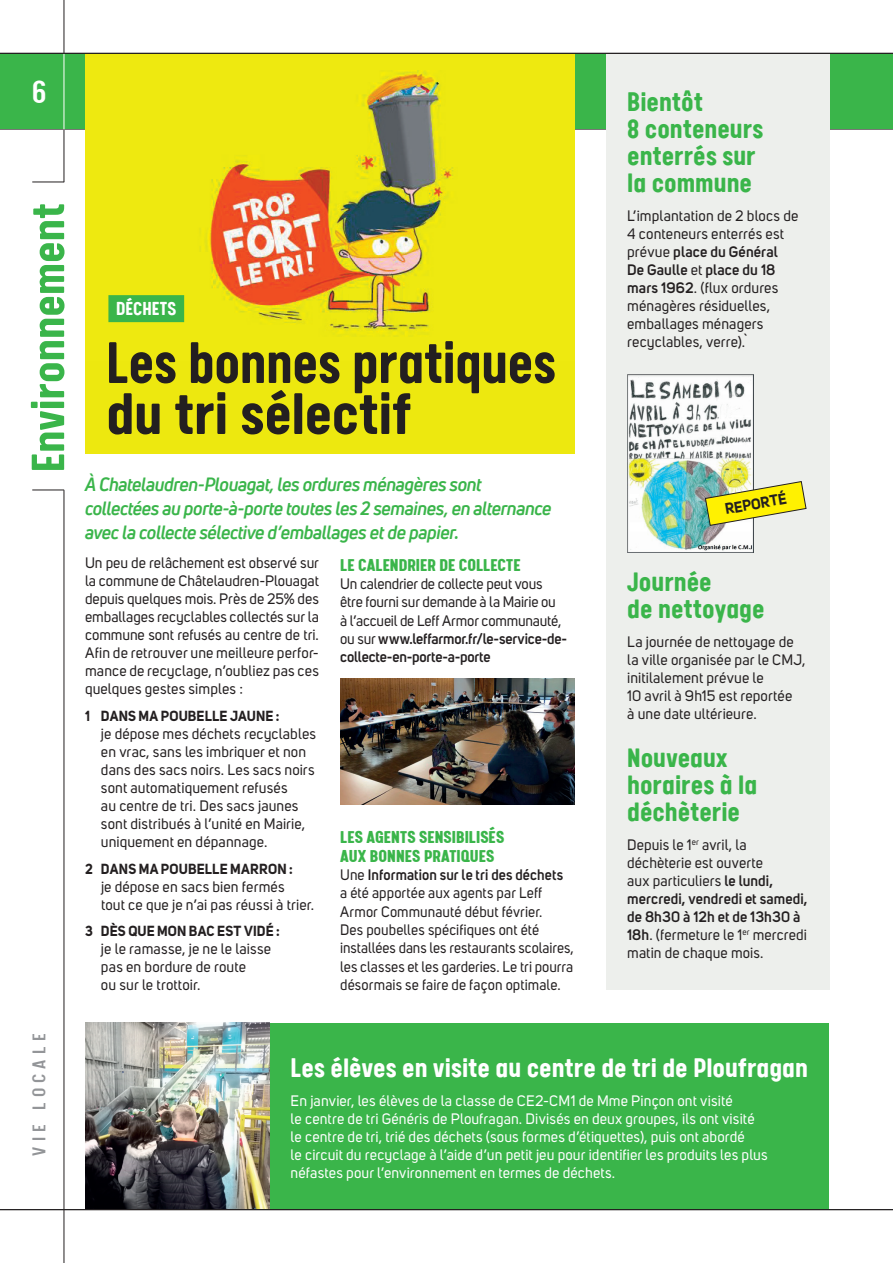
<style>
.page{position:relative;width:893px;height:1263px;background:#fff}
.page>*{position:absolute;margin:0;border:0;box-sizing:border-box;transform-origin:0 0}
.t1{font:700 66px/51px "Calps";letter-spacing:-.005em;color:#231f20;scale:.94 1}
.t2{font:700 52.5px "Calps";letter-spacing:-.005em;color:#3ab54a}
.t3{font:500 36px "Calps";color:#fff}
.t4{font:700 30px/27px "Calps";color:#3ab54a}
.t5{font:700 30px "Calps";letter-spacing:.005em;color:#fff}
.t6{font:500 21px "Calps";letter-spacing:.25em;color:#939598}
.t7{font:700 21px "Calps";letter-spacing:.005em;color:#fff}
.t8{font:900 19.5px/18.3px "Calps";letter-spacing:.005em;color:#3ab54a}
.t9{font:italic 700 18.75px/24px "Uni Neue";letter-spacing:-.02em;color:#3ab54a}
.t10{font:15px/18px "Uni Sans";letter-spacing:.005em;color:#231f20}
.t11{font:15px/18px "Uni Sans";letter-spacing:.01em;color:#fff}
.t12{font:15px/18.3px "Uni Sans";letter-spacing:-.015em;color:#231f20}
.t13{font:700 15px "Uni Sans";color:#231f20;scale:.96 1}
.t14{font:700 14.25px "Uni Sans";letter-spacing:.01em;color:#231f20;scale:.96 1}
.s1{font-weight:600}
</style>
<div class="page">
<hr style="left:0;top:129px;width:893px;height:1px;background:#231f20">
<div style="left:0;top:54px;width:893px;height:75px;background:#3ab54a"></div>
<div style="left:85px;top:54px;width:489px;height:400px;background:#ede80f"></div>
<img style="left:108px;top:70px;width:345px;height:267px">
<div style="left:606px;top:54px;width:223px;height:936px;background:#edefec"></div>
<div style="left:269px;top:1023px;width:560px;height:187px;background:#3ab54a"></div>
<hr style="left:32px;top:490px;width:32px;height:1px;background:#231f20">
<hr style="left:64px;top:490px;width:1px;height:773px;background:#231f20">
<div style="left:108px;top:295px;width:76px;height:27px;background:#3ab54a"></div>
<img style="left:85px;top:1023px;width:184px;height:186px">
<img style="left:340px;top:679px;width:234px;height:126px">
<img style="left:627px;top:374px;width:127px;height:179px">
<svg style="left:705px;top:481px;width:102px;height:45px"></svg>
<hr style="left:0;top:1209px;width:893px;height:1px;background:#231f20">
<hr style="left:64px;top:54px;width:1px;height:76px;background:#fff">
<hr style="left:32px;top:182px;width:32px;height:1px;background:#231f20">
<hr style="left:64px;top:129px;width:1px;height:53px;background:#231f20">
<hr style="left:64px;top:0;width:1px;height:54px;background:#231f20">
<hr style="left:0;top:53px;width:893px;height:1px;background:#231f20">
<h3 class="t3" style="left:32px;top:71px;width:16px">6</h3>
<h2 class="t2" style="left:17px;top:472px;width:271px;rotate:-90deg">Environnement</h2>
<h3 class="t6" style="left:27px;top:1156px;width:124px;rotate:-90deg">VIE LOCALE</h3>
<h3 class="t7" style="left:116px;top:296px;width:62px">DÉCHETS</h3>
<h1 class="t1" style="left:106px;top:334px;width:480px">Les bonnes pratiques du tri sélectif</h1>
<p class="t9" style="left:85px;top:472px;width:468px">À Chatelaudren-Plouagat, les ordures ménagères sont collectées au porte-à-porte toutes les 2 semaines, en alternance avec la collecte sélective d’emballages et de papier.</p>
<p class="t10" style="left:85px;top:554px;width:235px;text-align:justify">Un peu de relâchement est observé sur la commune de Châtelaudren-Plouagat depuis quelques mois. Près de 25% des emballages recyclables collectés sur la commune sont refusés au centre de tri.<br>Afin de retrouver une meilleure perfor&shy;mance de recyclage, n’oubliez pas ces quelques gestes simples :</p>
<p class="t14" style="left:85px;top:707px;width:204px">1 DANS MA POUBELLE JAUNE :</p>
<p class="t10" style="left:101px;top:725px;width:217px">je dépose mes déchets recyclables en vrac, sans les imbriquer et non dans des sacs noirs. Les sacs noirs sont automatiquement refusés<br>au centre de tri. Des sacs jaunes sont distribués à l’unité en Mairie, uniquement en dépannage.</p>
<p class="t14" style="left:85px;top:860px;width:218px">2 DANS MA POUBELLE MARRON :</p>
<p class="t10" style="left:101px;top:878px;width:215px">je dépose en sacs bien fermés<br>tout ce que je n’ai pas réussi à trier.</p>
<p class="t14" style="left:85px;top:922px;width:204px">3 DÈS QUE MON BAC EST VIDÉ :</p>
<p class="t10" style="left:101px;top:940px;width:172px">je le ramasse, je ne le laisse pas en bordure de route<br>ou sur le trottoir.</p>
<h3 class="t8" style="left:340px;top:555px;width:182px">LE CALENDRIER DE COLLECTE</h3>
<p class="t12" style="left:340px;top:575px;width:229px">Un calendrier de collecte peut vous être fourni sur demande à la Mairie ou<br>à l’accueil de Leff Armor communauté, ou sur <span class="s1">www.leffarmor.fr/le-service-de&shy;collecte-en-porte-a-porte</span></p>
<h3 class="t8" style="left:340px;top:827px;width:166px">LES AGENTS SENSIBILISÉS<br>AUX BONNES PRATIQUES</h3>
<p class="t10" style="left:340px;top:865px;width:235px">Une <span class="s1">Information sur le tri des déchets </span>a été apportée aux agents par Leff Armor Communauté début février.<br>Des poubelles spécifiques ont été installées dans les restaurants scolaires, les classes et les garderies. Le tri pourra désormais se faire de façon optimale.</p>
<h3 class="t4" style="left:627px;top:87px;width:138px">Bientôt<br>8 conteneurs enterrés sur la commune</h3>
<p class="t10" style="left:627px;top:207px;width:173px">L’implantation de 2 blocs de<br>4 conteneurs enterrés est prévue <span class="s1">place du Général<br>De Gaulle</span> et <span class="s1">place du 18 mars 1962</span>. (flux ordures ménagères résiduelles, emballages ménagers recyclables, verre).`</p>
<p class="t13" style="left:723px;top:500px;width:66px;rotate:-10deg">REPORTÉ</p>
<h3 class="t4" style="left:627px;top:567px;width:139px">Journée<br>de nettoyage</h3>
<p class="t10" style="left:627px;top:633px;width:180px">La journée de nettoyage de la ville organisée par le CMJ, initilalement prévue le<br>10 avril à 9h15 est reportée<br>à une date ultérieure.</p>
<h3 class="t4" style="left:627px;top:743px;width:132px">Nouveaux horaires à la déchèterie</h3>
<p class="t10" style="left:627px;top:836px;width:182px">Depuis le 1<sup>er</sup> avril, la déchèterie est ouverte<br>aux particuliers <span class="s1">le lundi, mercredi, vendredi et samedi, de 8h30 à 12h et de 13h30 à<br>18h</span>. (fermeture le 1<sup>er</sup> mercredi matin de chaque mois.</p>
<h3 class="t5" style="left:291px;top:1050px;width:519px">Les élèves en visite au centre de tri de Ploufragan</h3>
<p class="t11" style="left:291px;top:1092px;width:479px">En janvier, les élèves de la classe de CE2-CM1 de Mme Pinçon ont visité<br>le centre de tri Généris de Ploufragan. Divisés en deux groupes, ils ont visité le centre de tri, trié des déchets (sous formes d’étiquettes), puis ont abordé<br>le circuit du recyclage à l’aide d’un petit jeu pour identifier les produits les plus néfastes pour l’environnement en termes de déchets.</p>
</div>
